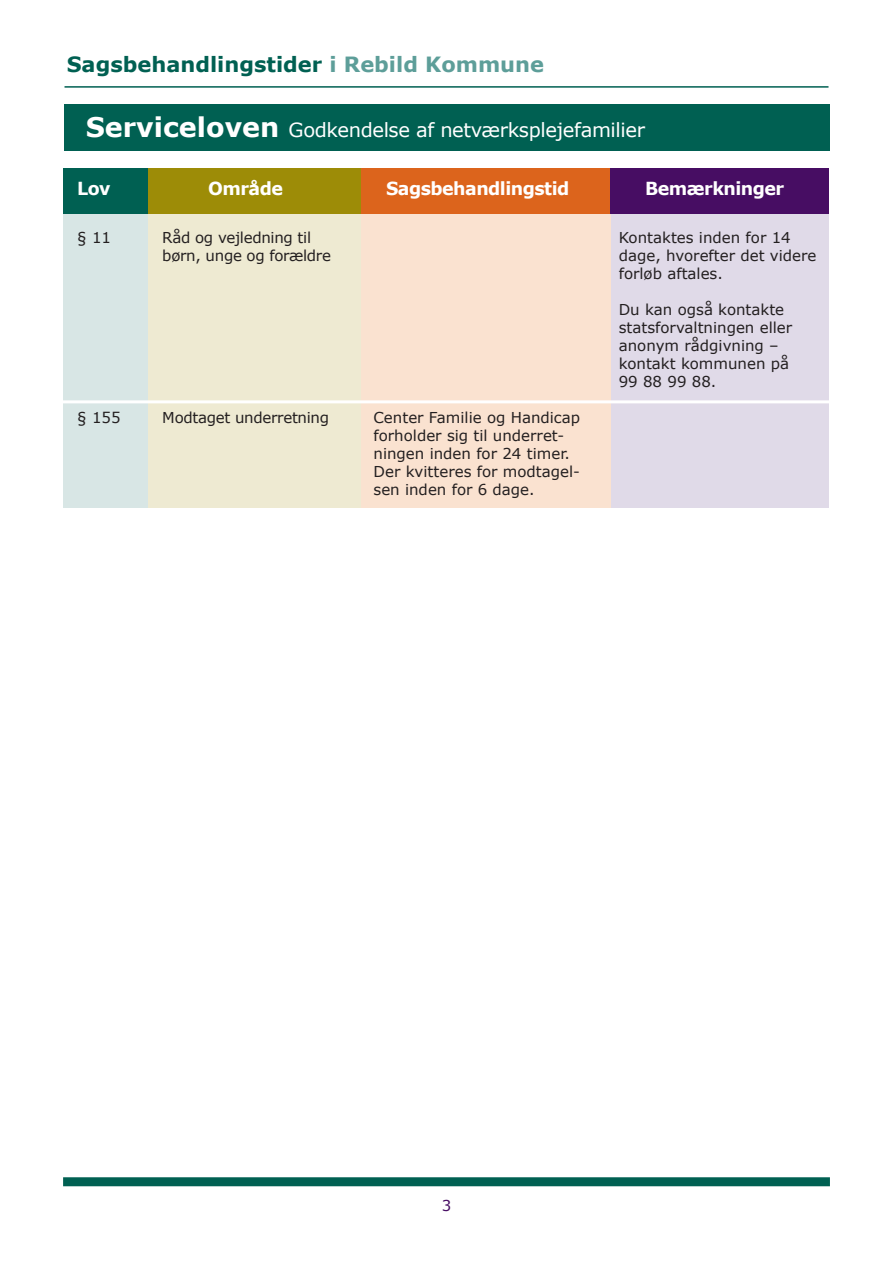
<style>
.page{position:relative;width:893px;height:1263px;background:#fff}
.page>*{position:absolute;margin:0;border:0;box-sizing:border-box;transform-origin:0 0}
.t1{font:700 21px "Verdana";color:#006052}
.t2{font:19.5px "Verdana";letter-spacing:-.02em;color:#fff}
.t3{font:700 18px "Verdana";letter-spacing:-.03em;color:#fff}
.t4{font:15px/18px "Verdana";color:#231f20}
.t5{font:15px/18px "Verdana";letter-spacing:-.02em;color:#231f20}
.t6{font:15px "Verdana";color:#470d63}
.s1{color:#5d9e99}
.s2{font-weight:700;font-size:27px}
</style>
<div class="page">
<div style="left:63px;top:1177px;width:767px;height:9px;background:#006052"></div>
<hr style="left:65px;top:86px;width:763px;height:2px;background:#006052">
<div style="left:63px;top:168px;width:85px;height:46px;background:#006052"></div>
<div style="left:148px;top:168px;width:213px;height:46px;background:#9d8c07"></div>
<div style="left:361px;top:168px;width:259px;height:46px;background:#dc641c"></div>
<div style="left:610px;top:168px;width:218px;height:46px;background:#470d63"></div>
<div style="left:63px;top:214px;width:85px;height:293px;background:#d8e6e5"></div>
<div style="left:609px;top:214px;width:219px;height:293px;background:#e0dae8"></div>
<div style="left:361px;top:214px;width:249px;height:293px;background:#fae2d0"></div>
<div style="left:148px;top:214px;width:213px;height:293px;background:#eeead2"></div>
<div style="left:65px;top:104px;width:765px;height:46px;background:#006052"></div>
<hr style="left:45px;top:400px;width:804px;height:3px;background:#fff">
<h1 class="t1" style="left:67px;top:49px;width:479px">Sagsbehandlingstider <span class="s1">i Rebild Kommune</span></h1>
<h2 class="t2" style="left:86px;top:117px;width:561px"><span class="s2">Serviceloven</span> Godkendelse af netværksplejefamilier</h2>
<p class="t3" style="left:77px;top:176px;width:35px">Lov</p>
<p class="t3" style="left:208px;top:176px;width:76px">Område</p>
<p class="t3" style="left:386px;top:176px;width:185px">Sagsbehandlingstid</p>
<p class="t3" style="left:645px;top:176px;width:141px">Bemærkninger</p>
<p class="t4" style="left:77px;top:229px;width:35px">§ 11</p>
<p class="t5" style="left:162px;top:229px;width:170px">Råd og vejledning til børn, unge og forældre</p>
<p class="t4" style="left:619px;top:229px;width:199px">Kontaktes inden for 14 dage, hvorefter det videre forløb aftales.</p>
<p class="t4" style="left:619px;top:301px;width:175px">Du kan også kontakte statsforvaltningen eller anonym rådgivning – kontakt kommunen på<br>99 88 99 88.</p>
<p class="t4" style="left:77px;top:409px;width:45px">§ 155</p>
<p class="t5" style="left:162px;top:409px;width:168px">Modtaget underretning</p>
<p class="t4" style="left:373px;top:409px;width:208px">Center Familie og Handicap forholder sig til underret&shy;ningen inden for 24 timer.<br>Der kvitteres for modtagel&shy;sen inden for 6 dage.</p>
<p class="t6" style="left:442px;top:1195px;width:11px">3</p>
</div>
